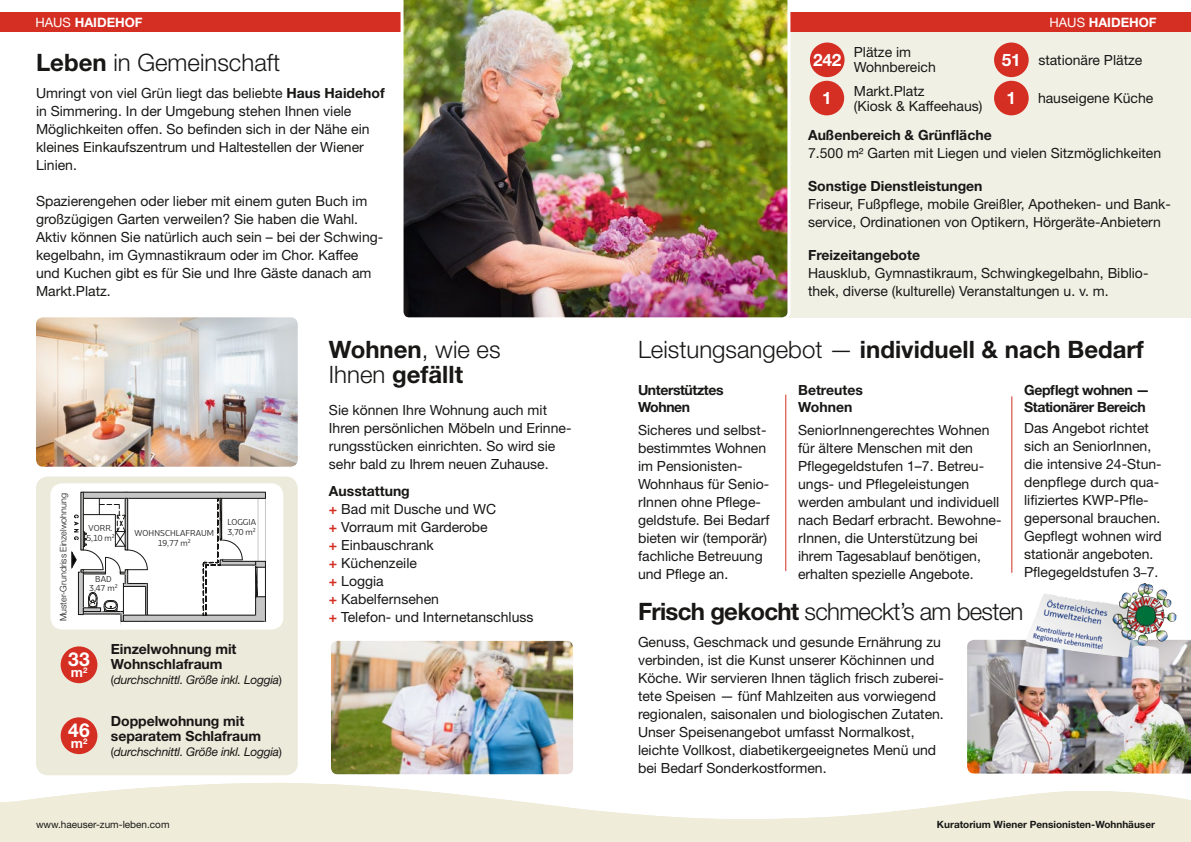
<style>
.page{position:relative;width:1191px;height:842px;background:#fff}
.page>*{position:absolute;margin:0;border:0;box-sizing:border-box;transform-origin:0 0}
.t1{font:700 24px/25px "Helvetica Neue LT Std";color:#181716}
.t2{font:300 24px "Helvetica Neue LT Std";letter-spacing:-.03em;color:#181716}
.t3{font:300 24px "Helvetica Neue LT Std";color:#181716}
.t4{font:700 19.2px "Helvetica Neue LT Std";color:#fff}
.t5{font:700 17.2px "Helvetica Neue LT Std";color:#fff}
.t6{font:14px/18px "Helvetica Neue LT Std";color:#181716}
.t7{font:700 14px/15px "Helvetica Neue LT Std";letter-spacing:-.005em;color:#181716}
.t8{font:700 14px/17px "Helvetica Neue LT Std";letter-spacing:-.03em;color:#181716}
.t9{font:700 13.4px "Helvetica Neue LT Std";color:#fff}
.t10{font:700 13px "Helvetica Neue LT Std";color:#fff}
.t11{font:italic 12px "Helvetica Neue LT Std";letter-spacing:-.02em;color:#181716}
.t12{font:700 10px "Helvetica Neue LT Std";color:#181716}
.t13{font:10px "Helvetica Neue LT Std";color:#181716}
.t14{font:300 9px "Helvetica Neue LT Std";color:#181716}
.t15{font:8px/9.6px "Bw Glenn Sans";letter-spacing:.01em;color:#181716;text-align:center}
.s1{font-weight:400}
.s2{font-weight:700}
.s3{font-weight:300}
.s4{font-weight:700;color:#d52e23}
.s5{font-style:normal}
.s6{font-size:12px}
</style>
<div class="page">
<div style="left:749px;top:29px;width:442px;height:288px;background:#f1f0e5"></div>
<div style="left:36px;top:477px;width:262px;height:298px;background:#eceadb;border-radius:12px"></div>
<div style="left:50px;top:483px;width:233px;height:146px;background:#fff;border-radius:12px"></div>
<svg style="left:0;top:783px;width:1191px;height:59px;fill:#efecd9"></svg>
<img style="left:332px;top:642px;width:240px;height:131px">
<div style="left:330px;top:640px;width:244px;height:135px;border:1px solid #fff;border-radius:7px"></div>
<img style="left:967px;top:640px;width:224px;height:133px">
<hr style="left:785px;top:395px;width:1px;height:176px;background:#d52e23">
<hr style="left:1011px;top:397px;width:1px;height:175px;background:#d52e23">
<img style="left:1025px;top:583px;width:119px;height:71px">
<div style="left:0;top:12px;width:1191px;height:20px;background:#d52e23"></div>
<img style="left:400px;top:0;width:392px;height:318px">
<img style="left:36px;top:317px;width:262px;height:150px">
<div style="left:61px;top:646px;width:36px;height:37px;background:#d52e23;border-radius:50%"></div>
<div style="left:61px;top:717px;width:36px;height:37px;background:#d52e23;border-radius:50%"></div>
<svg style="left:71px;top:492px;width:195px;height:130px"></svg>
<div style="left:810px;top:43px;width:34px;height:34px;background:#d52e23;border-radius:50%"></div>
<div style="left:994px;top:43px;width:34px;height:34px;background:#d52e23;border-radius:50%"></div>
<div style="left:994px;top:81px;width:34px;height:34px;background:#d52e23;border-radius:50%"></div>
<div style="left:809px;top:81px;width:35px;height:34px;background:#d52e23;border-radius:50%"></div>
<p class="t10" style="left:35px;top:14px;width:109px"><span class="s1">HAUS</span> HAIDEHOF</p>
<p class="t10" style="left:1049px;top:14px;width:109px"><span class="s1">HAUS</span> HAIDEHOF</p>
<h1 class="t3" style="left:36px;top:48px;width:246px"><span class="s2">Leben</span> in Gemeinschaft</h1>
<p class="t6" style="left:36px;top:84px;width:350px">Umringt von viel Grün liegt das beliebte <span class="s2">Haus Haidehof </span>in Simmering. In der Umgebung stehen Ihnen viele Möglichkeiten offen. So befinden sich in der Nähe ein kleines Einkaufszentrum und Haltestellen der Wiener Linien.</p>
<p class="t6" style="left:36px;top:192px;width:349px">Spazierengehen oder lieber mit einem guten Buch im großzügigen Garten verweilen? Sie haben die Wahl.<br>Aktiv können Sie natürlich auch sein – bei der Schwing&shy;kegelbahn, im Gymnastikraum oder im Chor. Kaffee und Kuchen gibt es für Sie und Ihre Gäste danach am Markt.Platz.</p>
<p class="t6" style="left:854px;top:45px;width:83px;line-height:15px">Plätze im<br>Wohnbereich</p>
<p class="t6" style="left:1038px;top:51px;width:105px">stationäre Plätze</p>
<p class="t5" style="left:813px;top:49px;width:30px">242</p>
<p class="t5" style="left:1002px;top:49px;width:20px">51</p>
<p class="t6" style="left:854px;top:83px;width:130px;line-height:15px">Markt.Platz<br>(Kiosk &amp; Kaffeehaus)</p>
<p class="t5" style="left:822px;top:87px;width:11px">1</p>
<p class="t5" style="left:1006px;top:87px;width:11px">1</p>
<p class="t6" style="left:1038px;top:89px;width:117px">hauseigene Küche</p>
<p class="t7" style="left:808px;top:128px;width:185px">Außenbereich &amp; Grünfläche</p>
<p class="t6" style="left:808px;top:144px;width:354px">7.500 m² Garten mit Liegen und vielen Sitzmöglichkeiten</p>
<p class="t7" style="left:808px;top:179px;width:176px">Sonstige Dienstleistungen</p>
<p class="t6" style="left:808px;top:195px;width:364px">Friseur, Fußpflege, mobile Greißler, Apotheken- und Bank&shy;service, Ordinationen von Optikern, Hörgeräte-Anbietern</p>
<p class="t7" style="left:808px;top:247px;width:113px">Freizeitangebote</p>
<p class="t6" style="left:808px;top:264px;width:342px">Hausklub, Gymnastikraum, Schwingkegelbahn, Biblio&shy;thek, diverse (kulturelle) Veranstaltungen u. v. m.</p>
<h1 class="t1" style="left:329px;top:337px;width:173px">Wohnen<span class="s3">, wie es<br>Ihnen</span> gefällt</h1>
<p class="t6" style="left:329px;top:401px;width:244px">Sie können Ihre Wohnung auch mit Ihren persönlichen Möbeln und Erinne&shy;rungsstücken einrichten. So wird sie sehr bald zu Ihrem neuen Zuhause.</p>
<p class="t14" style="left:58px;top:621px;width:130px;rotate:-90deg">Muster-Grundriss Einzelwohnung</p>
<p class="t6" style="left:329px;top:482px;width:206px"><span class="s2">Ausstattung<br></span><span class="s4">+</span> Bad mit Dusche und WC<br><span class="s4">+</span> Vorraum mit Garderobe<br><span class="s4">+</span> Einbauschrank<br><span class="s4">+</span> Küchenzeile<br><span class="s4">+</span> Loggia<br><span class="s4">+</span> Kabelfernsehen<br><span class="s4">+</span> Telefon- und Internetanschluss</p>
<p class="t15" style="left:227px;top:517px;width:30px;text-align:left">LOGGIA<br>3,70 m²</p>
<p class="t15" style="left:87px;top:524px;width:30px;text-align:left">VORR.<br>5,10 m²</p>
<p class="t15" style="left:89px;top:574px;width:30px">BAD<br>3,47 m²</p>
<p class="t15" style="left:135px;top:528px;width:81px">WOHNSCHLAFRAUM<br>19,77 m²</p>
<h2 class="t4" style="left:68px;top:647px;width:23px">33</h2>
<p class="t9" style="left:71px;top:664px;width:18px">m<sup>2</sup></p>
<h2 class="t4" style="left:68px;top:718px;width:23px">46</h2>
<p class="t9" style="left:71px;top:735px;width:18px">m<sup>2</sup></p>
<p class="t7" style="left:111px;top:642px;width:127px">Einzelwohnung mit<br>Wohnschlafraum</p>
<p class="t11" style="left:111px;top:673px;width:172px"><span class="s5">(</span>durchschnittl. Größe inkl. Loggia<span class="s5">)</span></p>
<p class="t7" style="left:111px;top:713px;width:152px">Doppelwohnung mit separatem Schlafraum</p>
<p class="t11" style="left:111px;top:744px;width:172px"><span class="s5">(</span>durchschnittl. Größe inkl. Loggia<span class="s5">)</span></p>
<h1 class="t1" style="left:638px;top:337px;width:507px"><span class="s3">Leistungsangebot —</span> individuell &amp; nach Bedarf</h1>
<p class="t8" style="left:638px;top:381px;width:87px">Unterstütztes<br>Wohnen</p>
<p class="t6" style="left:638px;top:420px;width:133px">Sicheres und selbst&shy;bestimmtes Wohnen im Pensionisten-<br>Wohnhaus für Senio&shy;rInnen ohne Pflege&shy;geldstufe. Bei Bedarf bieten wir (temporär) fachliche Betreuung und Pflege an.</p>
<p class="t8" style="left:1024px;top:381px;width:127px">Gepflegt wohnen —<br>Stationärer Bereich</p>
<p class="t6" style="left:1024px;top:419px;width:139px">Das Angebot richtet sich an SeniorInnen, die intensive 24-Stun&shy;denpflege durch qua&shy;lifiziertes KWP-Pfle&shy;gepersonal brauchen.<br>Gepflegt wohnen wird stationär angeboten.<br>Pflegegeldstufen 3<span class="s6">–</span>7.</p>
<p class="t7" style="left:798px;top:381px;width:66px;line-height:17px">Betreutes<br>Wohnen</p>
<p class="t6" style="left:798px;top:420px;width:205px">SeniorInnengerechtes Wohnen für ältere Menschen mit den<br>Pflegegeldstufen 1–7. Betreu&shy;ungs- und Pflegeleistungen werden ambulant und individuell nach Bedarf erbracht. Bewohne&shy;rInnen, die Unterstützung bei ihrem Tagesablauf benötigen, erhalten spezielle Angebote.</p>
<h1 class="t2" style="left:638px;top:597px;width:387px"><span class="s2">Frisch gekocht</span> schmeckt’s am besten</h1>
<p class="t6" style="left:638px;top:633px;width:307px">Genuss, Geschmack und gesunde Ernährung zu verbinden, ist die Kunst unserer Köchinnen und Köche. Wir servieren Ihnen täglich frisch zuberei&shy;tete Speisen — fünf Mahlzeiten aus vorwiegend regionalen, saisonalen und biologischen Zutaten.<br>Unser Speisenangebot umfasst Normalkost, leichte Vollkost, diabetikergeeignetes Menü und bei Bedarf Sonderkostformen.</p>
<p class="t13" style="left:36px;top:818px;width:135px">www.haeuser-zum-leben.com</p>
<p class="t12" style="left:937px;top:818px;width:219px">Kuratorium Wiener Pensionisten-Wohnhäuser</p>
</div>
